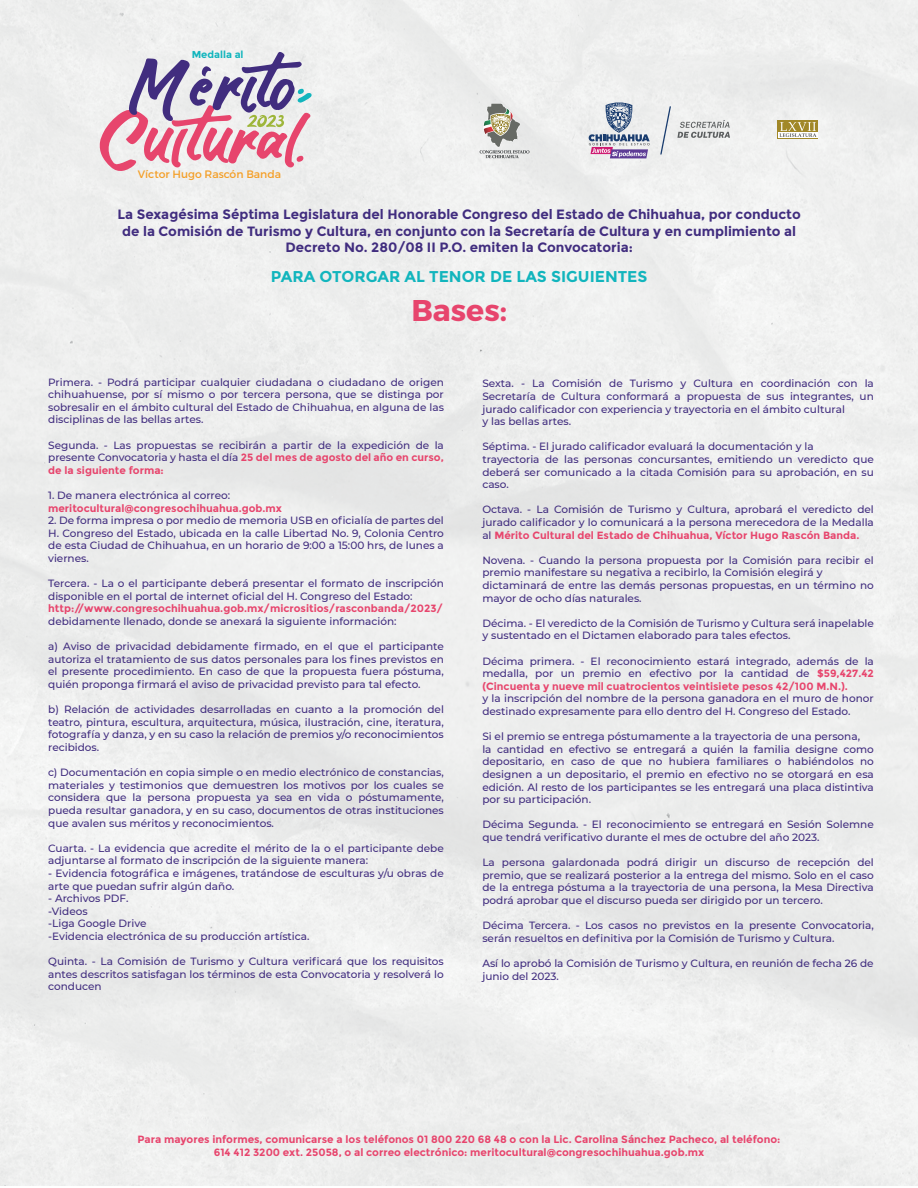
<style>
.page{position:relative;width:918px;height:1188px;background:#fff}
.page>*{position:absolute;margin:0;border:0;box-sizing:border-box;transform-origin:0 0}
.t1{font:700 30px "Montserrat";color:#e7456d}
.t2{font:700 15.6px "Montserrat";color:#12b5bd}
.t3{font:700 13.5px/16.2px "Montserrat";color:#412d7f;text-align:center}
.t4{font:10.8px "Montserrat";color:#f49f27}
.t5{font:500 10.5px/12.6px "Montserrat";color:#412d7f}
.t6{font:700 10.5px/12.6px "Montserrat";color:#e7456d;text-align:center}
.t7{font:700 10.05px "Montserrat";color:#12b5bd}
.s1{font-weight:700;color:#e7456d}
</style>
<div class="page">
<div style="left:0;top:0;width:918px;height:1185px;background:#eee"></div>
<svg style="left:99px;top:52px;width:213px;height:119px"></svg>
<div style="left:778px;top:120px;width:40px;height:19px;background:#a18828"></div>
<div style="left:778px;top:132px;width:39px;height:6px;background:#fff"></div>
<svg style="left:779px;top:122px;width:37px;height:15px"></svg>
<svg style="left:480px;top:103px;width:50px;height:55px;background:#c4c3bc"></svg>
<svg style="left:589px;top:102px;width:61px;height:56px"></svg>
<svg style="left:660px;top:106px;width:11px;height:48px"></svg>
<svg style="left:677px;top:120px;width:53px;height:18px"></svg>
<p class="t7" style="left:192px;top:49px;width:53px">Medalla al</p>
<p class="t4" style="left:138px;top:167px;width:145px">Víctor Hugo Rascón Banda</p>
<p class="t3" style="left:118px;top:207px;width:685px">La Sexagésima Séptima Legislatura del Honorable Congreso del Estado de Chihuahua, por conducto de la Comisión de Turismo y Cultura, en conjunto con la Secretaría de Cultura y en cumplimiento al<br>Decreto No. 280/08 II P.O. emiten la Convocatoria:</p>
<h2 class="t2" style="left:271px;top:267px;width:378px">PARA OTORGAR AL TENOR DE LAS SIGUIENTES</h2>
<h1 class="t1" style="left:411px;top:292px;width:97px">Bases:</h1>
<p class="t5" style="left:48px;top:375px;width:397px;text-align:justify">Primera. - Podrá participar cualquier ciudadana o ciudadano de origen chihuahuense, por sí mismo o por tercera persona, que se distinga por sobresalir en el ámbito cultural del Estado de Chihuahua, en alguna de las disciplinas de las bellas artes.</p>
<p class="t5" style="left:48px;top:438px;width:397px;text-align:justify">Segunda. - Las propuestas se recibirán a partir de la expedición de la presente Convocatoria y hasta el día <span class="s1">25 del mes de agosto del año en curso, de la siguiente forma:</span></p>
<p class="t5" style="left:48px;top:488px;width:184px">1. De manera electrónica al correo:</p>
<p class="t6" style="left:48px;top:502px;width:235px">meritocultural@congresochihuahua.gob.mx</p>
<p class="t5" style="left:48px;top:514px;width:397px;text-align:justify">2. De forma impresa o por medio de memoria USB en oficialía de partes del H. Congreso del Estado, ubicada en la calle Libertad No. 9, Colonia Centro de esta Ciudad de Chihuahua, en un horario de 9:00 a 15:00 hrs, de lunes a viernes.</p>
<p class="t5" style="left:48px;top:577px;width:397px">Tercera. - La o el participante deberá presentar el formato de inscripción disponible en el portal de internet oficial del H. Congreso del Estado:</p>
<p class="t6" style="left:48px;top:602px;width:396px">http://www.congresochihuahua.gob.mx/micrositios/rasconbanda/2023/</p>
<p class="t5" style="left:48px;top:614px;width:350px">debidamente llenado, donde se anexará la siguiente información:</p>
<p class="t5" style="left:48px;top:640px;width:397px;text-align:justify">a) Aviso de privacidad debidamente firmado, en el que el participante autoriza el tratamiento de sus datos personales para los fines previstos en el presente procedimiento. En caso de que la propuesta fuera póstuma, quién proponga firmará el aviso de privacidad previsto para tal efecto.</p>
<p class="t5" style="left:48px;top:703px;width:397px;text-align:justify">b) Relación de actividades desarrolladas en cuanto a la promoción del teatro, pintura, escultura, arquitectura, música, ilustración, cine, iteratura, fotografía y danza, y en su caso la relación de premios y/o reconocimientos recibidos.</p>
<p class="t5" style="left:48px;top:766px;width:397px;text-align:justify">c) Documentación en copia simple o en medio electrónico de constancias, materiales y testimonios que demuestren los motivos por los cuales se considera que la persona propuesta ya sea en vida o póstumamente, pueda resultar ganadora, y en su caso, documentos de otras instituciones que avalen sus méritos y reconocimientos.</p>
<p class="t5" style="left:48px;top:841px;width:397px">Cuarta. - La evidencia que acredite el mérito de la o el participante debe adjuntarse al formato de inscripción de la siguiente manera:</p>
<p class="t5" style="left:48px;top:866px;width:397px">- Evidencia fotográfica e imágenes, tratándose de esculturas y/u obras de arte que puedan sufrir algún daño.</p>
<p class="t5" style="left:48px;top:892px;width:263px">- Archivos PDF.<br>-Videos<br>-Liga Google Drive<br>-Evidencia electrónica de su producción artística.</p>
<p class="t5" style="left:48px;top:955px;width:397px;text-align:justify">Quinta. - La Comisión de Turismo y Cultura verificará que los requisitos antes descritos satisfagan los términos de esta Convocatoria y resolverá lo conducen</p>
<p class="t5" style="left:482px;top:377px;width:393px">Sexta. - La Comisión de Turismo y Cultura en coordinación con la Secretaría de Cultura conformará a propuesta de sus integrantes, un jurado calificador con experiencia y trayectoria en el ámbito cultural<br>y las bellas artes.</p>
<p class="t5" style="left:482px;top:440px;width:393px">Séptima. - El jurado calificador evaluará la documentación y la<br>trayectoria de las personas concursantes, emitiendo un veredicto que deberá ser comunicado a la citada Comisión para su aprobación, en su caso.</p>
<p class="t5" style="left:482px;top:503px;width:393px;text-align:justify">Octava. - La Comisión de Turismo y Cultura, aprobará el veredicto del jurado calificador y lo comunicará a la persona merecedora de la Medalla al <span class="s1">Mérito Cultural del Estado de Chihuahua, Víctor Hugo Rascón Banda.</span></p>
<p class="t5" style="left:482px;top:553px;width:393px">Novena. - Cuando la persona propuesta por la Comisión para recibir el premio manifestare su negativa a recibirlo, la Comisión elegirá y dictaminará de entre las demás personas propuestas, en un término no mayor de ocho días naturales.</p>
<p class="t5" style="left:482px;top:616px;width:393px">Décima. - El veredicto de la Comisión de Turismo y Cultura será inapelable y sustentado en el Dictamen elaborado para tales efectos.</p>
<p class="t5" style="left:482px;top:654px;width:393px;text-align:justify">Décima primera. - El reconocimiento estará integrado, además de la medalla, por un premio en efectivo por la cantidad de <span class="s1">$59,427.42 (Cincuenta y nueve mil cuatrocientos veintisiete pesos 42/100 M.N.).</span></p>
<p class="t5" style="left:482px;top:692px;width:393px">y la inscripción del nombre de la persona ganadora en el muro de honor destinado expresamente para ello dentro del H. Congreso del Estado.</p>
<p class="t5" style="left:482px;top:730px;width:393px">Si el premio se entrega póstumamente a la trayectoria de una persona,<br>la cantidad en efectivo se entregará a quién la familia designe como depositario, en caso de que no hubiera familiares o habiéndolos no designen a un depositario, el premio en efectivo no se otorgará en esa edición. Al resto de los participantes se les entregará una placa distintiva por su participación.</p>
<p class="t5" style="left:482px;top:818px;width:393px">Décima Segunda. - El reconocimiento se entregará en Sesión Solemne que tendrá verificativo durante el mes de octubre del año 2023.</p>
<p class="t5" style="left:482px;top:856px;width:393px;text-align:justify">La persona galardonada podrá dirigir un discurso de recepción del premio, que se realizará posterior a la entrega del mismo. Solo en el caso de la entrega póstuma a la trayectoria de una persona, la Mesa Directiva podrá aprobar que el discurso pueda ser dirigido por un tercero.</p>
<p class="t5" style="left:482px;top:919px;width:393px">Décima Tercera. - Los casos no previstos en la presente Convocatoria, serán resueltos en definitiva por la Comisión de Turismo y Cultura.</p>
<p class="t5" style="left:482px;top:956px;width:393px">Así lo aprobó la Comisión de Turismo y Cultura, en reunión de fecha 26 de junio del 2023.</p>
<p class="t6" style="left:138px;top:1134px;width:644px">Para mayores informes, comunicarse a los teléfonos 01 800 220 68 48 o con la Lic. Carolina Sánchez Pacheco, al teléfono:<br>614 412 3200 ext. 25058, o al correo electrónico: meritocultural@congresochihuahua.gob.mx</p>
</div>
